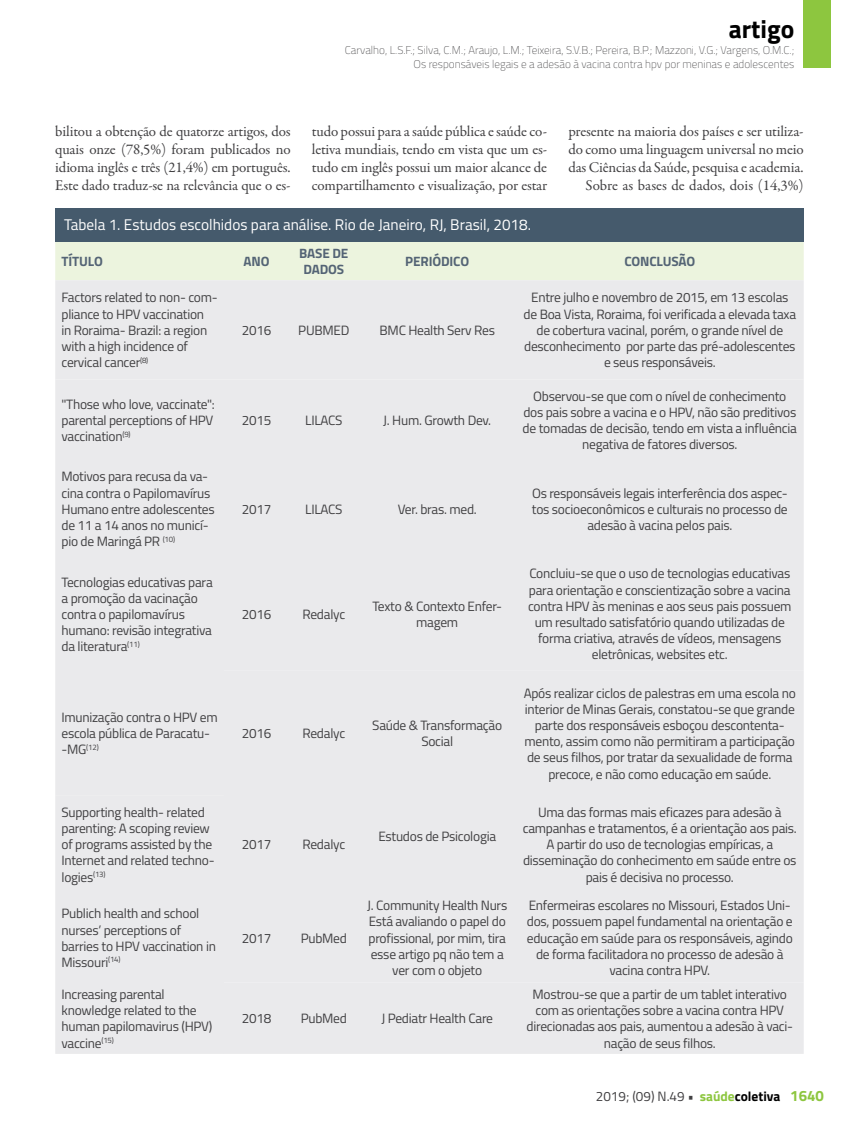
<style>
.page{position:relative;width:859px;height:1132px;background:#fff}
.page>*{position:absolute;margin:0;border:0;box-sizing:border-box;transform-origin:0 0}
.t1{font:700 25.5px "Titillium";color:#000}
.t2{font:15.45px "Titillium";color:#fff}
.t3{font:15px/18px "Garamond Premr Pro";letter-spacing:-.01em;color:#414042;text-align:justify}
.t4{font:13.5px/16.2px "Titillium";letter-spacing:-.02em;color:#414042;text-align:center}
.t5{font:700 13.5px/16.2px "Titillium";letter-spacing:-.01em;color:#546475;text-align:center}
.t6{font:100 11.25px/13.5px "Titillium";color:#414042;text-align:right}
.t7{font:7.8px "Titillium";color:#414042}
.s1{font-size:13.5px}
.s2{font-weight:700}
.s3{font-weight:700;color:#8dc63f}
.s4{font-weight:700;color:#000}
.s5{font-weight:700;font-size:15px;color:#8dc63f}
</style>
<div class="page">
<div style="left:804px;top:0;width:27px;height:68px;background:#8dc63f"></div>
<div style="left:55px;top:241px;width:749px;height:39px;background:#ecf4de"></div>
<div style="left:55px;top:280px;width:749px;height:99px;background:#eaeaec"></div>
<div style="left:55px;top:379px;width:749px;height:416px;background:#eaeaec"></div>
<div style="left:224px;top:670px;width:580px;height:312px;background:#eaeaec"></div>
<div style="left:55px;top:795px;width:169px;height:258px;background:#eaeaec"></div>
<div style="left:224px;top:982px;width:580px;height:71px;background:#eaeaec"></div>
<div style="left:55px;top:208px;width:749px;height:33px;background:#455a6c"></div>
<h1 class="t1" style="left:729px;top:10px;width:67px">artigo</h1>
<p class="t6" style="left:345px;top:43px;width:451px">Carvalho, L.S.F.; Silva, C.M.; Araujo, L.M.; Teixeira, S.V.B.; Pereira, B.P.; Mazzoni, V.G.; Vargens, O.M.C.;<br>Os responsáveis legais e a adesão à vacina contra hpv por meninas e adolescentes</p>
<p class="t3" style="left:55px;top:122px;width:237px">bilitou a obtenção de quatorze artigos, dos quais onze (78,5%) foram publicados no idioma inglês e três (21,4%) em português.<br>Este dado traduz-se na relevância que o es-</p>
<p class="t3" style="left:312px;top:122px;width:237px">tudo possui para a saúde pública e saúde co&shy;letiva mundiais, tendo em vista que um es&shy;tudo em inglês possui um maior alcance de compartilhamento e visualização, por estar</p>
<p class="t3" style="left:568px;top:122px;width:237px;text-align:right">presente na maioria dos países e ser utiliza&shy;do como uma linguagem universal no meio das Ciências da Saúde, pesquisa e academia.<br>Sobre as bases de dados, dois (14,3%)</p>
<p class="t2" style="left:64px;top:213px;width:468px">Tabela 1. Estudos escolhidos para análise. Rio de Janeiro, RJ, Brasil, 2018.</p>
<p class="t5" style="left:62px;top:252px;width:43px">TÍTULO</p>
<p class="t5" style="left:244px;top:252px;width:28px">ANO</p>
<p class="t5" style="left:299px;top:244px;width:51px">BASE DE<br>DADOS</p>
<p class="t5" style="left:405px;top:252px;width:65px">PERIÓDICO</p>
<p class="t5" style="left:624px;top:252px;width:72px">CONCLUSÃO</p>
<p class="t4" style="left:62px;top:289px;width:158px;text-align:left">Factors related to non- com&shy;pliance to HPV vaccination<br>in Roraima- Brazil: a region with a high incidence of cervical cancer<sup>(8)</sup></p>
<p class="t4" style="left:523px;top:289px;width:274px">Entre julho e novembro de 2015, em 13 escolas de Boa Vista, Roraima, foi verificada a elevada taxa de cobertura vacinal, porém, o grande nível de desconhecimento por parte das pré-adolescentes e seus responsáveis.</p>
<p class="t4" style="left:242px;top:321px;width:31px">2016</p>
<p class="t4" style="left:298px;top:321px;width:53px">PUBMED</p>
<p class="t4" style="left:380px;top:321px;width:117px">BMC Health Serv Res</p>
<p class="t4" style="left:61px;top:395px;width:155px;text-align:justify">"Those who love, vaccinate": parental perceptions of HPV vaccination<sup>(9)</sup></p>
<p class="t4" style="left:62px;top:468px;width:155px;text-align:left">Motivos para recusa da va&shy;cina contra o Papilomavírus<br>Humano entre adolescentes de 11 a 14 anos no municí&shy;pio de Maringá PR <sup>(10)</sup></p>
<p class="t4" style="left:62px;top:573px;width:153px;text-align:left">Tecnologias educativas para a promoção da vacinação contra o papilomavírus humano: revisão integrativa da literatura<sup>(11)</sup></p>
<p class="t4" style="left:61px;top:708px;width:158px;text-align:left">Imunização contra o HPV em escola pública de Paracatu-</p>
<p class="t7" style="left:61px;top:741px;width:39px"><span class="s1">-MG</span>(12)</p>
<p class="t4" style="left:61px;top:803px;width:155px;text-align:left">Supporting health- related parenting: A scoping review of programs assisted by the<br>Internet and related techno&shy;logies<sup>(13)</sup></p>
<p class="t4" style="left:61px;top:904px;width:156px;text-align:left">Publich health and school nurses’ perceptions of barries to HPV vaccination in<br>Missouri<sup>(14)</sup></p>
<p class="t4" style="left:61px;top:985px;width:152px;text-align:left">Increasing parental knowledge related to the human papilomavirus (HPV) vaccine<sup>(15)</sup></p>
<p class="t4" style="left:242px;top:411px;width:31px">2015</p>
<p class="t4" style="left:305px;top:411px;width:39px">LILACS</p>
<p class="t4" style="left:383px;top:411px;width:109px">J. Hum. Growth Dev.</p>
<p class="t4" style="left:242px;top:500px;width:31px">2017</p>
<p class="t4" style="left:305px;top:500px;width:39px">LILACS</p>
<p class="t4" style="left:398px;top:500px;width:81px">Ver. bras. med.</p>
<p class="t4" style="left:242px;top:605px;width:31px">2016</p>
<p class="t4" style="left:302px;top:605px;width:44px">Redalyc</p>
<p class="t4" style="left:372px;top:597px;width:131px">Texto &amp; Contexto Enfer&shy;magem</p>
<p class="t4" style="left:242px;top:724px;width:31px">2016</p>
<p class="t4" style="left:302px;top:724px;width:44px">Redalyc</p>
<p class="t4" style="left:372px;top:716px;width:131px">Saúde &amp; Transformação<br>Social</p>
<p class="t4" style="left:242px;top:835px;width:31px">2017</p>
<p class="t4" style="left:302px;top:835px;width:44px">Redalyc</p>
<p class="t4" style="left:378px;top:827px;width:119px">Estudos de Psicologia</p>
<p class="t4" style="left:523px;top:387px;width:276px">Observou-se que com o nível de conhecimento dos pais sobre a vacina e o HPV, não são preditivos de tomadas de decisão, tendo em vista a influência negativa de fatores diversos.</p>
<p class="t4" style="left:532px;top:484px;width:257px">Os responsáveis legais interferência dos aspec&shy;tos socioeconômicos e culturais no processo de adesão à vacina pelos pais.</p>
<p class="t4" style="left:528px;top:564px;width:265px">Concluiu-se que o uso de tecnologias educativas para orientação e conscientização sobre a vacina contra HPV às meninas e aos seus pais possuem um resultado satisfatório quando utilizadas de forma criativa, através de vídeos, mensagens eletrônicas, websites etc.</p>
<p class="t4" style="left:524px;top:683px;width:274px">Após realizar ciclos de palestras em uma escola no interior de Minas Gerais, constatou-se que grande parte dos responsáveis esboçou descontenta&shy;mento, assim como não permitiram a participação de seus filhos, por tratar da sexualidade de forma precoce, e não como educação em saúde.</p>
<p class="t4" style="left:523px;top:803px;width:275px">Uma das formas mais eficazes para adesão à campanhas e tratamentos, é a orientação aos pais.<br>A partir do uso de tecnologias empíricas, a disseminação do conhecimento em saúde entre os pais é decisiva no processo.</p>
<p class="t4" style="left:242px;top:928px;width:31px">2017</p>
<p class="t4" style="left:301px;top:928px;width:48px">PubMed</p>
<p class="t4" style="left:367px;top:896px;width:142px">J. Community Health Nurs<br>Está avaliando o papel do profissional, por mim, tira esse artigo pq não tem a ver com o objeto</p>
<p class="t4" style="left:527px;top:896px;width:267px">Enfermeiras escolares no Missouri, Estados Uni&shy;dos, possuem papel fundamental na orientação e educação em saúde para os responsáveis, agindo de forma facilitadora no processo de adesão à vacina contra HPV.</p>
<p class="t4" style="left:242px;top:1009px;width:31px">2018</p>
<p class="t4" style="left:301px;top:1009px;width:48px">PubMed</p>
<p class="t4" style="left:381px;top:1009px;width:113px">J Pediatr Health Care</p>
<p class="t4" style="left:526px;top:985px;width:268px">Mostrou-se que a partir de um tablet interativo com as orientações sobre a vacina contra HPV direcionadas aos pais, aumentou a adesão à vaci&shy;nação de seus filhos.</p>
<p class="t4" style="left:596px;top:1087px;width:230px">2019; (09) N.49 <span class="s2">•</span> <span class="s3">saúde</span><span class="s4">coletiva</span> <span class="s5">1640</span></p>
</div>
